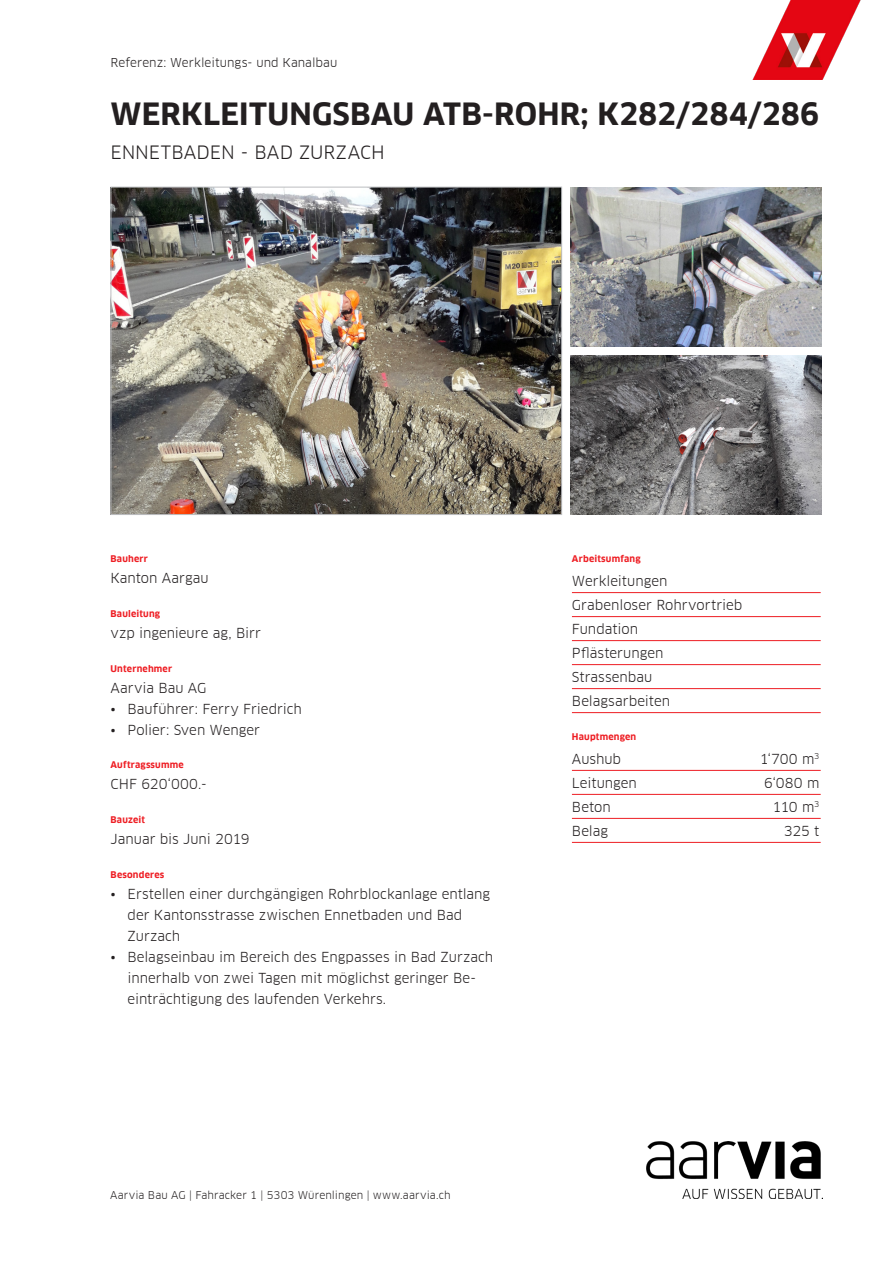
<style>
.page{position:relative;width:893px;height:1263px;background:#fff}
.page>*{position:absolute;margin:0;border:0;box-sizing:border-box;transform-origin:0 0}
.t1{font:700 30px "Clan Offc";letter-spacing:.005em;color:#231f20}
.t2{font:18px "Clan Offc";color:#231f20}
.Aufzählung_mit_Linie{font:13.5px/21px "Clan Offc";color:#231f20}
.Fliestext{font:13.5px "Clan Offc";color:#231f20}
.Text_ohne_Strich{font:12px "Clan Offc";letter-spacing:.005em;color:#231f20}
.t3{font:10.5px "Clan Offc";letter-spacing:.01em;color:#231f20}
.Titel{font:700 9px "Clan Offc";letter-spacing:.02em;color:#ee1d23}
</style>
<div class="page">
<img style="left:646px;top:1141px;width:176px;height:58px">
<hr style="left:572px;top:592px;width:249px;height:1px;background:#ee1d23">
<hr style="left:572px;top:616px;width:249px;height:1px;background:#ee1d23">
<hr style="left:572px;top:640px;width:249px;height:1px;background:#ee1d23">
<hr style="left:572px;top:664px;width:249px;height:1px;background:#ee1d23">
<hr style="left:572px;top:688px;width:249px;height:1px;background:#ee1d23">
<hr style="left:572px;top:712px;width:249px;height:1px;background:#ee1d23">
<hr style="left:572px;top:770px;width:249px;height:1px;background:#ee1d23">
<hr style="left:572px;top:794px;width:249px;height:1px;background:#ee1d23">
<hr style="left:572px;top:818px;width:249px;height:1px;background:#ee1d23">
<hr style="left:572px;top:842px;width:249px;height:1px;background:#ee1d23">
<img style="left:113px;top:189px;width:447px;height:324px">
<div style="left:111px;top:187px;width:451px;height:328px;border:1px solid #bcbdc0"></div>
<img style="left:570px;top:355px;width:251px;height:159px">
<img style="left:570px;top:187px;width:251px;height:160px">
<img style="left:753px;top:0;width:108px;height:79px">
<p class="Text_ohne_Strich" style="left:111px;top:56px;width:228px">Referenz: Werkleitungs- und Kanalbau</p>
<p class="t1" style="left:111px;top:97px;width:710px">WERKLEITUNGSBAU ATB-ROHR; K282/284/286</p>
<p class="t2" style="left:111px;top:142px;width:276px">ENNETBADEN - BAD ZURZACH</p>
<p class="Titel" style="left:111px;top:554px;width:39px">Bauherr</p>
<p class="Fliestext" style="left:111px;top:570px;width:100px">Kanton Aargau</p>
<p class="Titel" style="left:111px;top:608px;width:51px">Bauleitung</p>
<p class="Fliestext" style="left:111px;top:625px;width:152px">vzp ingenieure ag, Birr</p>
<p class="Titel" style="left:111px;top:663px;width:63px">Unternehmer</p>
<p class="Fliestext" style="left:111px;top:680px;width:97px">Aarvia Bau AG</p>
<p class="Aufzählung_mit_Linie" style="left:111px;top:698px;width:193px">• Bauführer: Ferry Friedrich</p>
<p class="Aufzählung_mit_Linie" style="left:111px;top:719px;width:151px">• Polier: Sven Wenger</p>
<p class="Titel" style="left:111px;top:760px;width:75px">Auftragssumme</p>
<p class="Fliestext" style="left:111px;top:777px;width:98px">CHF 620‘000.-</p>
<p class="Titel" style="left:111px;top:815px;width:36px">Bauzeit</p>
<p class="Fliestext" style="left:111px;top:831px;width:141px">Januar bis Juni 2019</p>
<p class="Titel" style="left:111px;top:870px;width:55px">Besonderes</p>
<p class="Aufzählung_mit_Linie" style="left:128px;top:883px;width:364px;text-indent:-17px">• Erstellen einer durchgängigen Rohrblockanlage entlang der Kantonsstrasse zwischen Ennetbaden und Bad<br>Zurzach</p>
<p class="Aufzählung_mit_Linie" style="left:128px;top:946px;width:367px;text-indent:-17px">• Belagseinbau im Bereich des Engpasses in Bad Zurzach innerhalb von zwei Tagen mit möglichst geringer Be&shy;einträchtigung des laufenden Verkehrs.</p>
<p class="t3" style="left:110px;top:1189px;width:342px">Aarvia Bau AG | Fahracker 1 | 5303 Würenlingen | www.aarvia.ch</p>
<p class="Titel" style="left:572px;top:554px;width:70px">Arbeitsumfang</p>
<p class="Aufzählung_mit_Linie" style="left:572px;top:571px;width:97px">Werkleitungen</p>
<p class="Aufzählung_mit_Linie" style="left:572px;top:595px;width:172px">Grabenloser Rohrvortrieb</p>
<p class="Aufzählung_mit_Linie" style="left:572px;top:619px;width:68px">Fundation</p>
<p class="Aufzählung_mit_Linie" style="left:572px;top:643px;width:93px">Pflästerungen</p>
<p class="Aufzählung_mit_Linie" style="left:572px;top:667px;width:82px">Strassenbau</p>
<p class="Aufzählung_mit_Linie" style="left:572px;top:691px;width:100px">Belagsarbeiten</p>
<p class="Titel" style="left:572px;top:731px;width:66px">Hauptmengen</p>
<p class="Aufzählung_mit_Linie" style="left:572px;top:748px;width:51px">Aushub</p>
<p class="Aufzählung_mit_Linie" style="left:760px;top:748px;width:61px">1‘700 m<sup>3</sup></p>
<p class="Aufzählung_mit_Linie" style="left:572px;top:772px;width:67px">Leitungen</p>
<p class="Aufzählung_mit_Linie" style="left:764px;top:772px;width:57px">6‘080 m</p>
<p class="Aufzählung_mit_Linie" style="left:572px;top:796px;width:40px">Beton</p>
<p class="Aufzählung_mit_Linie" style="left:772px;top:796px;width:48px">110 m<sup>3</sup></p>
<p class="Aufzählung_mit_Linie" style="left:572px;top:820px;width:38px">Belag</p>
<p class="Aufzählung_mit_Linie" style="left:784px;top:820px;width:37px">325 t</p>
</div>
